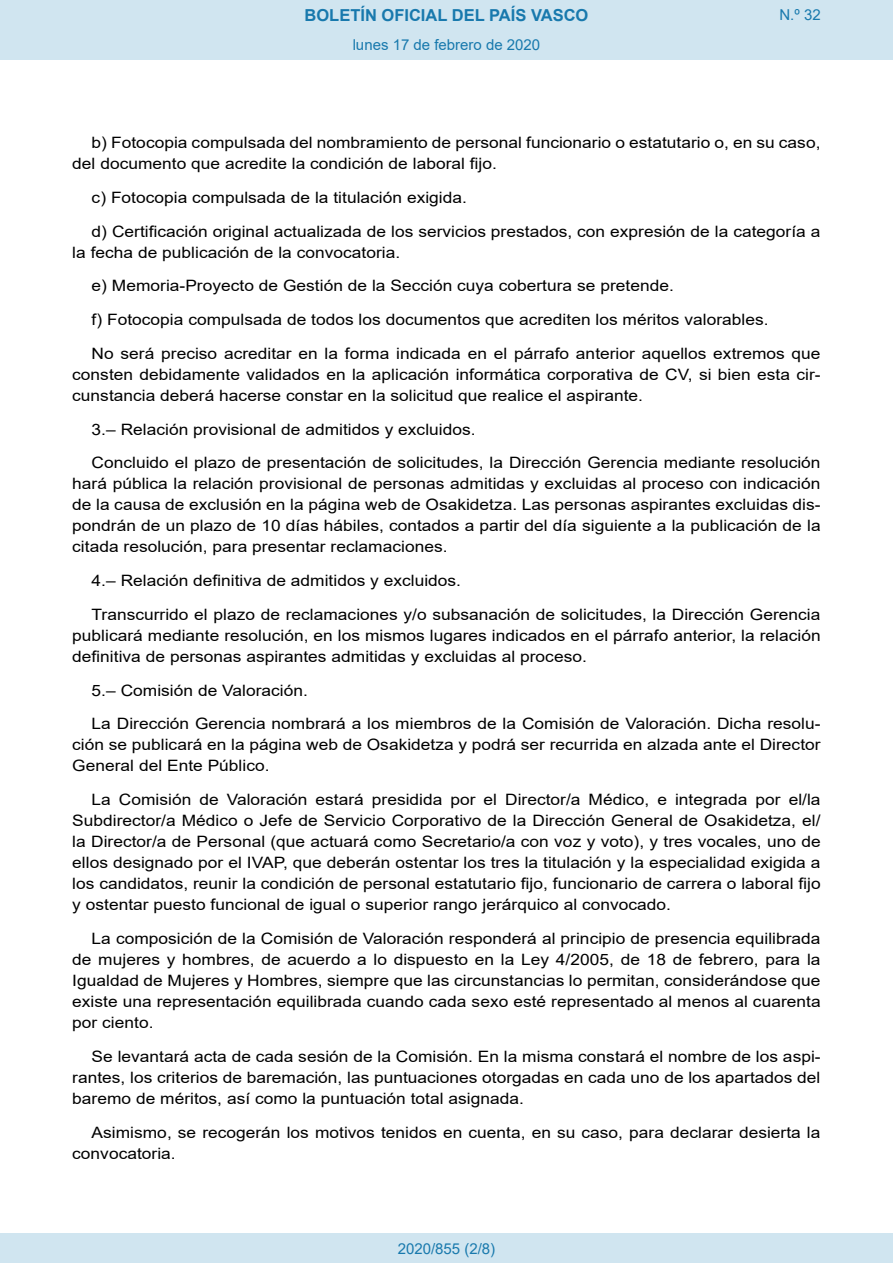
<style>
.page{position:relative;width:893px;height:1263px;background:#fff}
.page>*{position:absolute;margin:0;border:0;box-sizing:border-box;transform-origin:0 0}
.t1{font:700 16.5px "Arial";color:#1879ad}
.BOPVDetalle{font:15.6px/21px "Arial";color:#000;text-align:justify;scale:1.11 1}
.Paginacion_Centro{font:15px "Arial";color:#1879ad}
</style>
<div class="page">
<div style="left:0;top:0;width:893px;height:60px;background:#d0e5f0"></div>
<div style="left:0;top:1233px;width:893px;height:30px;background:#d0e5f0"></div>
<p class="t1" style="left:305px;top:3px;width:285px">BOLETÍN OFICIAL DEL PAÍS VASCO</p>
<p class="Paginacion_Centro" style="left:353px;top:35px;width:189px">lunes 17 de febrero de 2020</p>
<p class="Paginacion_Centro" style="left:779px;top:5px;width:43px">N.º 32</p>
<p class="BOPVDetalle" style="left:72px;top:132px;width:675px;text-indent:19px">b) Fotocopia compulsada del nombramiento de personal funcionario o estatutario o, en su caso, del documento que acredite la condición de laboral fijo.</p>
<p class="BOPVDetalle" style="left:92px;top:187px;width:340px">c) Fotocopia compulsada de la titulación exigida.</p>
<p class="BOPVDetalle" style="left:72px;top:221px;width:676px;text-indent:19px">d) Certificación original actualizada de los servicios prestados, con expresión de la categoría a la fecha de publicación de la convocatoria.</p>
<p class="BOPVDetalle" style="left:92px;top:275px;width:526px">e) Memoria-Proyecto de Gestión de la Sección cuya cobertura se pretende.</p>
<p class="BOPVDetalle" style="left:92px;top:309px;width:611px">f) Fotocopia compulsada de todos los documentos que acrediten los méritos valorables.</p>
<p class="BOPVDetalle" style="left:72px;top:343px;width:676px;text-indent:19px">No será preciso acreditar en la forma indicada en el párrafo anterior aquellos extremos que consten debidamente validados en la aplicación informática corporativa de CV, si bien esta cir&shy;cunstancia deberá hacerse constar en la solicitud que realice el aspirante.</p>
<p class="BOPVDetalle" style="left:92px;top:419px;width:347px">3.– Relación provisional de admitidos y excluidos.</p>
<p class="BOPVDetalle" style="left:72px;top:452px;width:676px;text-indent:19px">Concluido el plazo de presentación de solicitudes, la Dirección Gerencia mediante resolución hará pública la relación provisional de personas admitidas y excluidas al proceso con indicación de la causa de exclusión en la página web de Osakidetza. Las personas aspirantes excluidas dis&shy;pondrán de un plazo de 10 días hábiles, contados a partir del día siguiente a la publicación de la citada resolución, para presentar reclamaciones.</p>
<p class="BOPVDetalle" style="left:92px;top:570px;width:334px">4.– Relación definitiva de admitidos y excluidos.</p>
<p class="BOPVDetalle" style="left:72px;top:604px;width:676px;text-indent:19px">Transcurrido el plazo de reclamaciones y/o subsanación de solicitudes, la Dirección Gerencia publicará mediante resolución, en los mismos lugares indicados en el párrafo anterior, la relación definitiva de personas aspirantes admitidas y excluidas al proceso.</p>
<p class="BOPVDetalle" style="left:92px;top:680px;width:196px">5.– Comisión de Valoración.</p>
<p class="BOPVDetalle" style="left:72px;top:713px;width:676px;text-indent:19px">La Dirección Gerencia nombrará a los miembros de la Comisión de Valoración. Dicha resolu&shy;ción se publicará en la página web de Osakidetza y podrá ser recurrida en alzada ante el Director General del Ente Público.</p>
<p class="BOPVDetalle" style="left:72px;top:789px;width:676px;text-indent:19px">La Comisión de Valoración estará presidida por el Director/a Médico, e integrada por el/la Subdirector/a Médico o Jefe de Servicio Corporativo de la Dirección General de Osakidetza, el/ la Director/a de Personal (que actuará como Secretario/a con voz y voto), y tres vocales, uno de ellos designado por el IVAP, que deberán ostentar los tres la titulación y la especialidad exigida a los candidatos, reunir la condición de personal estatutario fijo, funcionario de carrera o laboral fijo y ostentar puesto funcional de igual o superior rango jerárquico al convocado.</p>
<p class="BOPVDetalle" style="left:72px;top:928px;width:676px;text-indent:19px">La composición de la Comisión de Valoración responderá al principio de presencia equilibrada de mujeres y hombres, de acuerdo a lo dispuesto en la Ley 4/2005, de 18 de febrero, para la Igualdad de Mujeres y Hombres, siempre que las circunstancias lo permitan, considerándose que existe una representación equilibrada cuando cada sexo esté representado al menos al cuarenta por ciento.</p>
<p class="BOPVDetalle" style="left:72px;top:1046px;width:676px;text-indent:19px">Se levantará acta de cada sesión de la Comisión. En la misma constará el nombre de los aspi&shy;rantes, los criterios de baremación, las puntuaciones otorgadas en cada uno de los apartados del baremo de méritos, así como la puntuación total asignada.</p>
<p class="BOPVDetalle" style="left:72px;top:1121px;width:676px;text-indent:19px">Asimismo, se recogerán los motivos tenidos en cuenta, en su caso, para declarar desierta la convocatoria.</p>
<p class="Paginacion_Centro" style="left:398px;top:1238px;width:99px">2020/855 (2/8)</p>
</div>
